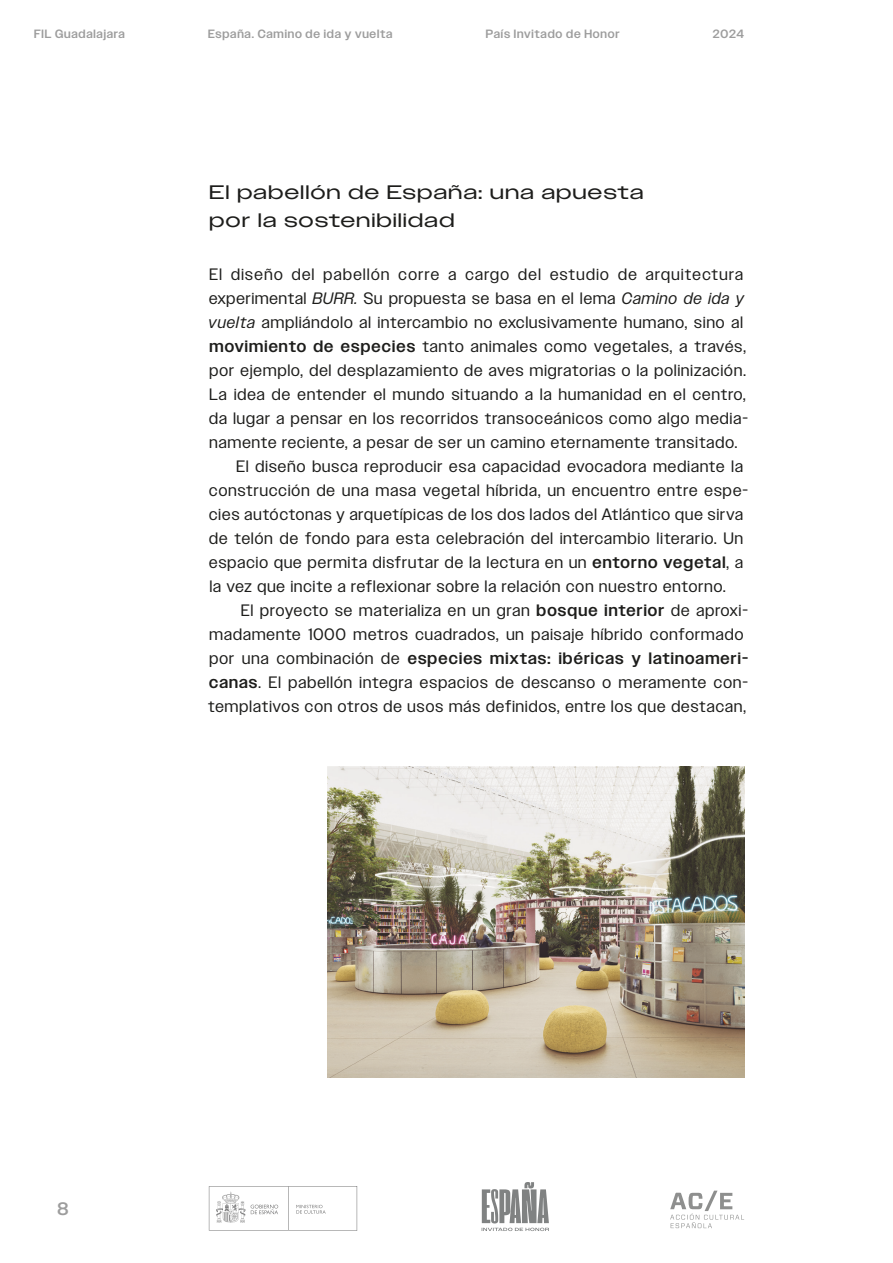
<style>
.page{position:relative;width:893px;height:1263px;background:#fff}
.page>*{position:absolute;margin:0;border:0;box-sizing:border-box;transform-origin:0 0}
.H2_B{font:19.5px/28.5px "Owners X Wide";letter-spacing:.08em;color:#1d1d1b}
.t1{font:500 18px "Owners";color:#9d9d9d}
.Texto{font:16.5px/24px "Owners";letter-spacing:.07em;color:#1d1d1b}
.Texto_sin_sangría{font:16.5px/24px "Owners";letter-spacing:.07em;color:#1d1d1b}
.t2{font:500 12px "Owners";letter-spacing:.07em;color:#9d9d9d}
.s1{font-style:italic}
.s2{font-weight:500}
</style>
<div class="page">
<svg style="left:670px;top:1190px;width:74px;height:38px"></svg>
<svg style="left:209px;top:1186px;width:148px;height:44px"></svg>
<svg style="left:482px;top:1182px;width:67px;height:49px"></svg>
<img style="left:327px;top:885px;width:417px;height:192px">
<svg style="left:327px;top:766px;width:417px;height:119px;background:#c0beb1"></svg>
<p class="t2" style="left:34px;top:27px;width:92px">FIL Guadalajara</p>
<p class="t2" style="left:208px;top:27px;width:186px">España. Camino de ida y vuelta</p>
<p class="t2" style="left:486px;top:27px;width:135px">País Invitado de Honor</p>
<p class="t2" style="left:713px;top:27px;width:33px">2024</p>
<p class="H2_B" style="left:209px;top:178px;width:435px">El pabellón de España: una apuesta por la sostenibilidad</p>
<p class="Texto_sin_sangría" style="left:209px;top:262px;width:541px">El diseño del pabellón corre a cargo del estudio de arquitectura experimental <span class="s1">BURR.</span> Su propuesta se basa en el lema <span class="s1">Camino de ida y vuelta</span> ampliándolo al intercambio no exclusivamente humano, sino al <span class="s2">movimiento de especies</span> tanto animales como vegetales, a través, por ejemplo, del desplazamiento de aves migratorias o la polinización.<br>La idea de entender el mundo situando a la humanidad en el centro, da lugar a pensar en los recorridos transoceánicos como algo media&shy;namente reciente, a pesar de ser un camino eternamente transitado.</p>
<p class="Texto" style="left:209px;top:454px;width:540px;text-indent:27px">El diseño busca reproducir esa capacidad evocadora mediante la construcción de una masa vegetal híbrida, un encuentro entre espe&shy;cies autóctonas y arquetípicas de los dos lados del Atlántico que sirva de telón de fondo para esta celebración del intercambio literario. Un espacio que permita disfrutar de la lectura en un <span class="s2">entorno vegetal</span>, a la vez que incite a reflexionar sobre la relación con nuestro entorno.</p>
<p class="Texto" style="left:208px;top:598px;width:541px;text-indent:33px">El proyecto se materializa en un gran <span class="s2">bosque interior</span> de aproxi&shy;madamente 1000 metros cuadrados, un paisaje híbrido conformado por una combinación de <span class="s2">especies mixtas: ibéricas y latinoameri&shy;canas</span>. El pabellón integra espacios de descanso o meramente con&shy;templativos con otros de usos más definidos, entre los que destacan,</p>
<p class="t1" style="left:57px;top:1199px;width:12px">8</p>
</div>
